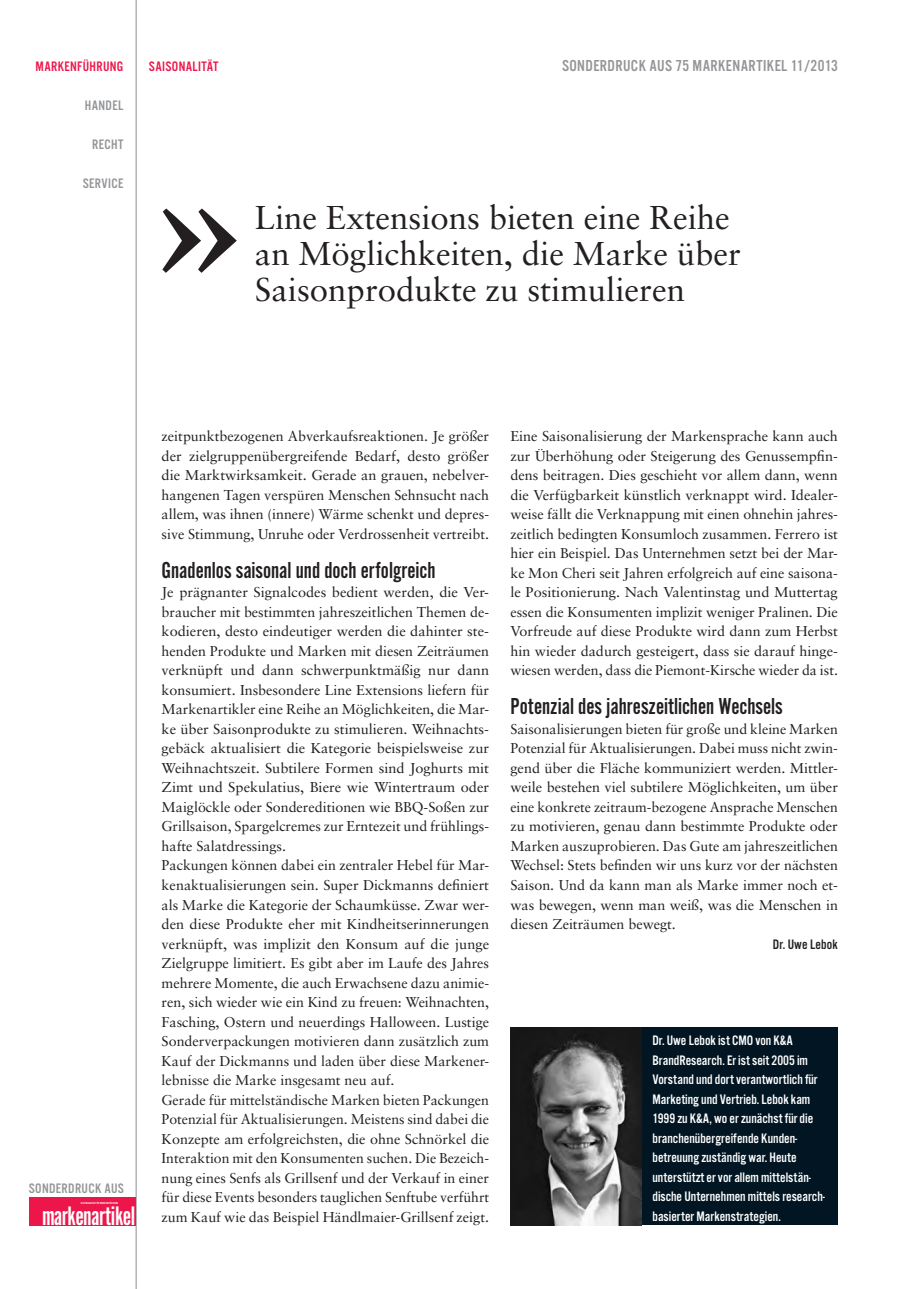
<style>
.page{position:relative;width:906px;height:1289px;background:#fff}
.page>*{position:absolute;margin:0;border:0;box-sizing:border-box;transform-origin:0 0}
.t1{font:700 193.65px "Sabon";color:#231f20}
.t2{font:33px/36px "Sabon";color:#231f20}
.t3{font:27.75px "Alternate Got No 1 D";letter-spacing:-.02em;color:#fff}
.t4{font:24px "Alternate Got No 2 D";color:#231f20}
.t5{font:16.5px "Alternate Got No 3 D";letter-spacing:.015em;color:#939598}
.t6{font:14.25px/19.5px "Sabon";color:#231f20;text-align:justify}
.t7{font:14.25px/19.5px "Alternate Got No 3 D";color:#fff}
.t8{font:14.25px "Alternate Got No 3 D";letter-spacing:.025em;color:#939598}
.t9{font:14.25px "Alternate Got No 3 D";letter-spacing:.025em;color:#ed164b}
.t10{font:14.25px "Alternate Got No 3 D";letter-spacing:.01em;color:#231f20}
.t11{font:3px "Alternate Got No 3 D";letter-spacing:.02em;color:#fff}
</style>
<div class="page">
<hr style="left:135px;top:0;width:2px;height:1288px;background:#b2b3b7">
<div style="left:639px;top:1027px;width:199px;height:198px;background:#011622"></div>
<img style="left:510px;top:1027px;width:131px;height:198px">
<div style="left:29px;top:1196px;width:107px;height:29px;background:#ed164b"></div>
<p class="t9" style="left:36px;top:58px;width:89px">MARKENFÜHRUNG</p>
<p class="t8" style="left:85px;top:97px;width:40px">HANDEL</p>
<p class="t8" style="left:92px;top:136px;width:33px">RECHT</p>
<p class="t8" style="left:83px;top:176px;width:42px">SERVICE</p>
<p class="t9" style="left:149px;top:58px;width:2px">saisonalit</p>
<p class="t9" style="left:207px;top:58px;width:12px">ät</p>
<p class="t5" style="left:562px;top:57px;width:17px">Sonderdruck</p>
<p class="t5" style="left:649px;top:57px;width:62px">aus 75 Markenartikel</p>
<p class="t5" style="left:790px;top:57px;width:49px">11/2013</p>
<h1 class="t1" style="left:146px;top:99px;width:109px">»</h1>
<h2 class="t2" style="left:255px;top:199px;width:487px">Line Extensions bieten eine Reihe an Möglichkeiten, die Marke über</h2>
<h2 class="t2" style="left:255px;top:271px;width:431px">Saisonprodukte zu stimulieren</h2>
<p class="t8" style="left:29px;top:1180px;width:14px">Sonderdruck</p>
<p class="t8" style="left:104px;top:1180px;width:8px">aus</p>
<p class="t11" style="left:81px;top:1201px;width:39px">DAS MAGAZIN FÜR MARKENFÜHRUNG</p>
<h3 class="t3" style="left:42px;top:1201px;width:95px">markenartikel</h3>
<p class="t6" style="left:162px;top:426px;width:329px">zeitpunktbezogenen Abverkaufsreaktionen. Je größer der zielgruppenübergreifende Bedarf, desto größer die Marktwirksamkeit. Gerade an grauen, nebelver&shy;hangenen Tagen verspüren Menschen Sehnsucht nach allem, was ihnen (innere) Wärme schenkt und depres&shy;sive Stimmung, Unruhe oder Verdrossenheit vertreibt.</p>
<h3 class="t4" style="left:162px;top:557px;width:275px">Gnadenlos saisonal und doch erfolgreich</h3>
<p class="t6" style="left:162px;top:582px;width:329px;text-align:left">Je prägnanter Signalcodes bedient werden, die Ver&shy;braucher mit bestimmten jahreszeitlichen Themen de&shy;kodieren, desto eindeutiger werden die dahinter ste&shy;henden Produkte und Marken mit diesen Zeiträumen verknüpft und dann schwerpunktmäßig nur dann konsumiert. Insbesondere Line Extensions liefern für Markenartikler eine Reihe an Möglichkeiten, die Mar&shy;ke über Saisonprodukte zu stimulieren. Weihnachts&shy;gebäck aktualisiert die Kategorie beispielsweise zur Weihnachtszeit. Subtilere Formen sind Joghurts mit Zimt und Spekulatius, Biere wie Wintertraum oder Maiglöckle oder Sondereditionen wie BBQ-Soßen zur Grillsaison, Spargelcremes zur Erntezeit und frühlings&shy;hafte Salatdressings.<br>Packungen können dabei ein zentraler Hebel für Mar&shy;kenaktualisierungen sein. Super Dickmanns definiert als Marke die Kategorie der Schaumküsse. Zwar wer&shy;den diese Produkte eher mit Kindheitserinnerungen verknüpft, was implizit den Konsum auf die junge Zielgruppe limitiert. Es gibt aber im Laufe des Jahres mehrere Momente, die auch Erwachsene dazu animie&shy;ren, sich wieder wie ein Kind zu freuen: Weihnachten, Fasching, Ostern und neuerdings Halloween. Lustige Sonderverpackungen motivieren dann zusätzlich zum Kauf der Dickmanns und laden über diese Markener&shy;lebnisse die Marke insgesamt neu auf.<br>Gerade für mittelständische Marken bieten Packungen Potenzial für Aktualisierungen. Meistens sind dabei die Konzepte am erfolgreichsten, die ohne Schnörkel die Interaktion mit den Konsumenten suchen. Die Bezeich&shy;nung eines Senfs als Grillsenf und der Verkauf in einer für diese Events besonders tauglichen Senftube verführt zum Kauf wie das Beispiel Händlmaier-Grillsenf zeigt.</p>
<p class="t6" style="left:510px;top:426px;width:329px">Eine Saisonalisierung der Markensprache kann auch zur Überhöhung oder Steigerung des Genussempfin&shy;dens beitragen. Dies geschieht vor allem dann, wenn die Verfügbarkeit künstlich verknappt wird. Idealer&shy;weise fällt die Verknappung mit einen ohnehin jahres&shy;zeitlich bedingten Konsumloch zusammen. Ferrero ist hier ein Beispiel. Das Unternehmen setzt bei der Mar&shy;ke Mon Cheri seit Jahren erfolgreich auf eine saisona&shy;le Positionierung. Nach Valentinstag und Muttertag essen die Konsumenten implizit weniger Pralinen. Die Vorfreude auf diese Produkte wird dann zum Herbst hin wieder dadurch gesteigert, dass sie darauf hinge&shy;wiesen werden, dass die Piemont-Kirsche wieder da ist.</p>
<h3 class="t4" style="left:510px;top:694px;width:274px">Potenzial des jahreszeitlichen Wechsels</h3>
<p class="t6" style="left:510px;top:719px;width:329px">Saisonalisierungen bieten für große und kleine Marken Potenzial für Aktualisierungen. Dabei muss nicht zwin&shy;gend über die Fläche kommuniziert werden. Mittler&shy;weile bestehen viel subtilere Möglichkeiten, um über eine konkrete zeitraum-bezogene Ansprache Menschen zu motivieren, genau dann bestimmte Produkte oder Marken auszuprobieren. Das Gute am jahreszeitlichen Wechsel: Stets befinden wir uns kurz vor der nächsten Saison. Und da kann man als Marke immer noch et&shy;was bewegen, wenn man weiß, was die Menschen in diesen Zeiträumen bewegt.</p>
<p class="t10" style="left:773px;top:936px;width:67px">Dr. Uwe Lebok</p>
<p class="t7" style="left:652px;top:1030px;width:174px">Dr. Uwe Lebok ist CMO von K&amp;A BrandResearch. Er ist seit 2005 im Vorstand und dort verantwortlich für Marketing und Vertrieb. Lebok kam 1999 zu K&amp;A, wo er zunächst für die branchenübergreifende Kunden&shy;betreuung zuständig war. Heute unterstützt er vor allem mittelstän&shy;dische Unternehmen mittels research&shy;basierter Markenstrategien.</p>
</div>
